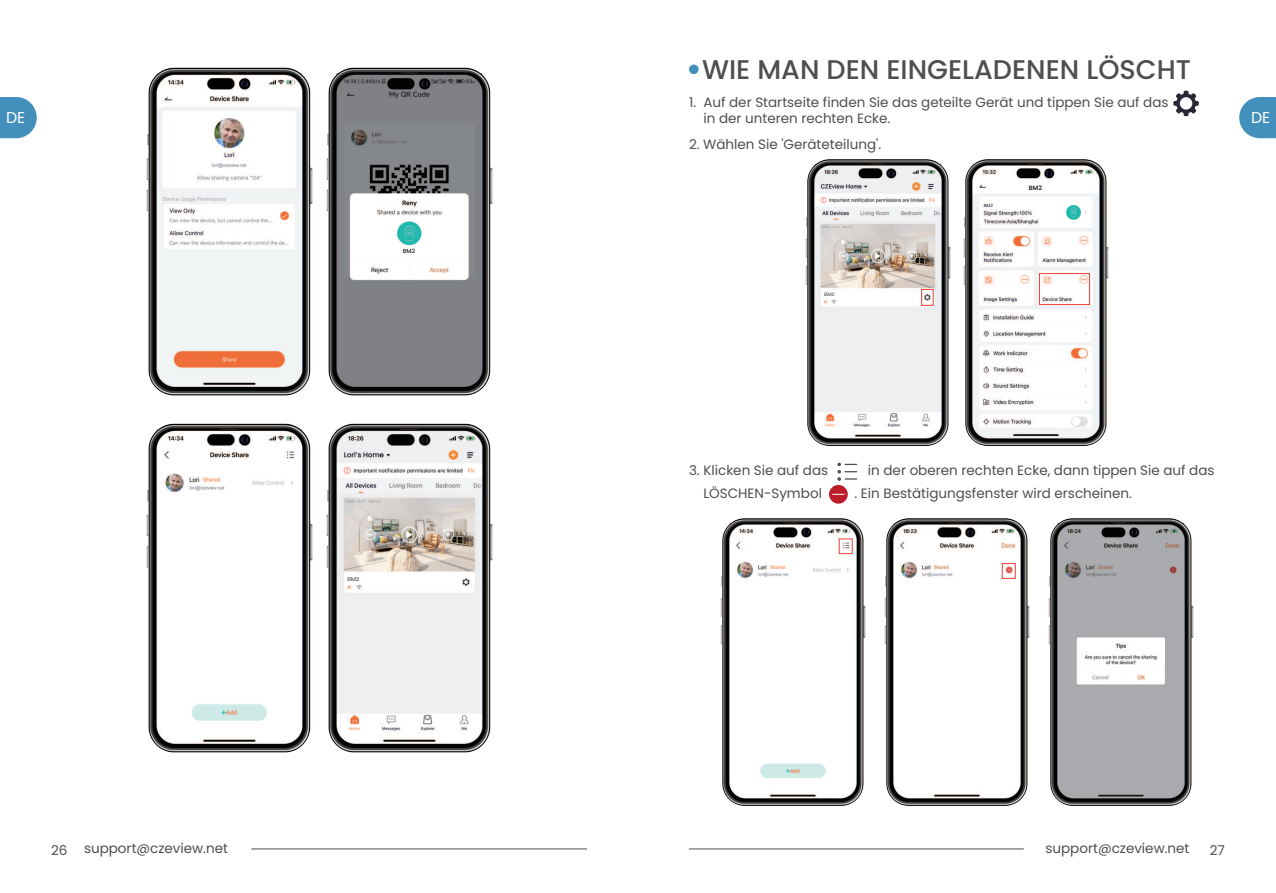
<style>
.page{position:relative;width:1276px;height:893px;background:#fff}
.page>*{position:absolute;margin:0;border:0;box-sizing:border-box;transform-origin:0 0}
.t1{font:500 27px "Poppins";color:#4d4e50}
.t2{font:15.75px "Poppins";color:#fff}
.t3{font:13.5px/16.2px "Poppins";color:#4d4e50}
.t4{font:600 6.08px "Poppins";color:#231f20}
.t5{font:500 5.85px "Poppins";color:#231f20}
.t6{font:500 5.4px "Ping Fang SC";color:#4b5257}
.t7{font:500 4.73px "Ping Fang SC";color:#4b5257}
.t8{font:4.5px "Poppins";color:#0d0724}
</style>
<div class="page">
<img style="left:146px;top:67px;width:157px;height:329px">
<img style="left:303px;top:67px;width:190px;height:329px">
<img style="left:146px;top:423px;width:157px;height:330px">
<img style="left:303px;top:423px;width:190px;height:330px">
<hr style="left:251px;top:848px;width:336px;height:1px;background:#4d4e50">
<hr style="left:689px;top:848px;width:334px;height:1px;background:#4d4e50">
<div style="left:402px;top:248px;width:14px;height:6px;background:#fff"></div>
<div style="left:346px;top:576px;width:16px;height:7px;background:#fff"></div>
<div style="left:689px;top:65px;width:9px;height:9px;background:#4390bc;border-radius:50%"></div>
<svg style="left:1173px;top:91px;width:25px;height:25px"></svg>
<img style="left:805px;top:159px;width:138px;height:287px">
<div style="left:824px;top:292px;width:13px;height:6px;background:#fff"></div>
<div style="left:921px;top:289px;width:12px;height:17px;border:1px solid #ee3e35"></div>
<img style="left:943px;top:159px;width:166px;height:287px">
<div style="left:983px;top:202px;width:10px;height:7px;background:#fff"></div>
<div style="left:1039px;top:273px;width:51px;height:32px;border:1px solid #ee3e35"></div>
<div style="left:1029px;top:183px;width:12px;height:7px;background:#fff"></div>
<div style="left:829px;top:485px;width:19px;height:19px;background:#be1d2c;border-radius:50%"></div>
<svg style="left:832px;top:494px;width:12px;height:1px"></svg>
<svg style="left:837px;top:463px;width:20px;height:18px"></svg>
<img style="left:720px;top:518px;width:144px;height:288px">
<img style="left:864px;top:518px;width:164px;height:288px">
<img style="left:1028px;top:518px;width:166px;height:288px">
<div style="left:839px;top:539px;width:13px;height:15px;border:1px solid #ee3e35"></div>
<div style="left:1002px;top:563px;width:13px;height:16px;border:1px solid #ee3e35"></div>
<svg style="left:1239px;top:97px;width:37px;height:41px;background:#5a9dc4"></svg>
<svg style="left:0;top:97px;width:37px;height:41px;background:#5a9dc4"></svg>
<h1 class="t1" style="left:702px;top:53px;width:490px">WIE MAN DEN EINGELADENEN L÷SCHT</h1>
<p class="t3" style="left:703px;top:94px;width:466px;text-indent:-14px">1. Auf der Startseite finden Sie das geteilte Ger‰t und tippen Sie auf das in der unteren rechten Ecke.</p>
<p class="t2" style="left:6px;top:108px;width:21px">DE</p>
<p class="t2" style="left:1251px;top:108px;width:21px">DE</p>
<p class="t5" style="left:403px;top:247px;width:14px">BM2</p>
<p class="t6" style="left:347px;top:576px;width:13px">BM2</p>
<p class="t3" style="left:689px;top:136px;width:194px">2. W‰hlen Sie 'Ger‰teteilung'.</p>
<p class="t7" style="left:824px;top:292px;width:12px">BM2</p>
<p class="t8" style="left:984px;top:203px;width:11px">BM2</p>
<p class="t4" style="left:1029px;top:185px;width:15px">BM2</p>
<p class="t3" style="left:689px;top:463px;width:141px">3. Klicken Sie auf das</p>
<p class="t3" style="left:868px;top:463px;width:348px">in der oberen rechten Ecke, dann tippen Sie auf das</p>
<p class="t3" style="left:703px;top:485px;width:120px">L÷SCHEN-Symbol</p>
<p class="t3" style="left:854px;top:485px;width:279px">. Ein Best‰tigungsfenster wird erscheinen.</p>
<p class="t3" style="left:51px;top:840px;width:178px">26 support@czeview.net</p>
<p class="t3" style="left:1045px;top:840px;width:146px">support@czeview.net</p>
<p class="t3" style="left:1209px;top:842px;width:17px">27</p>
</div>
